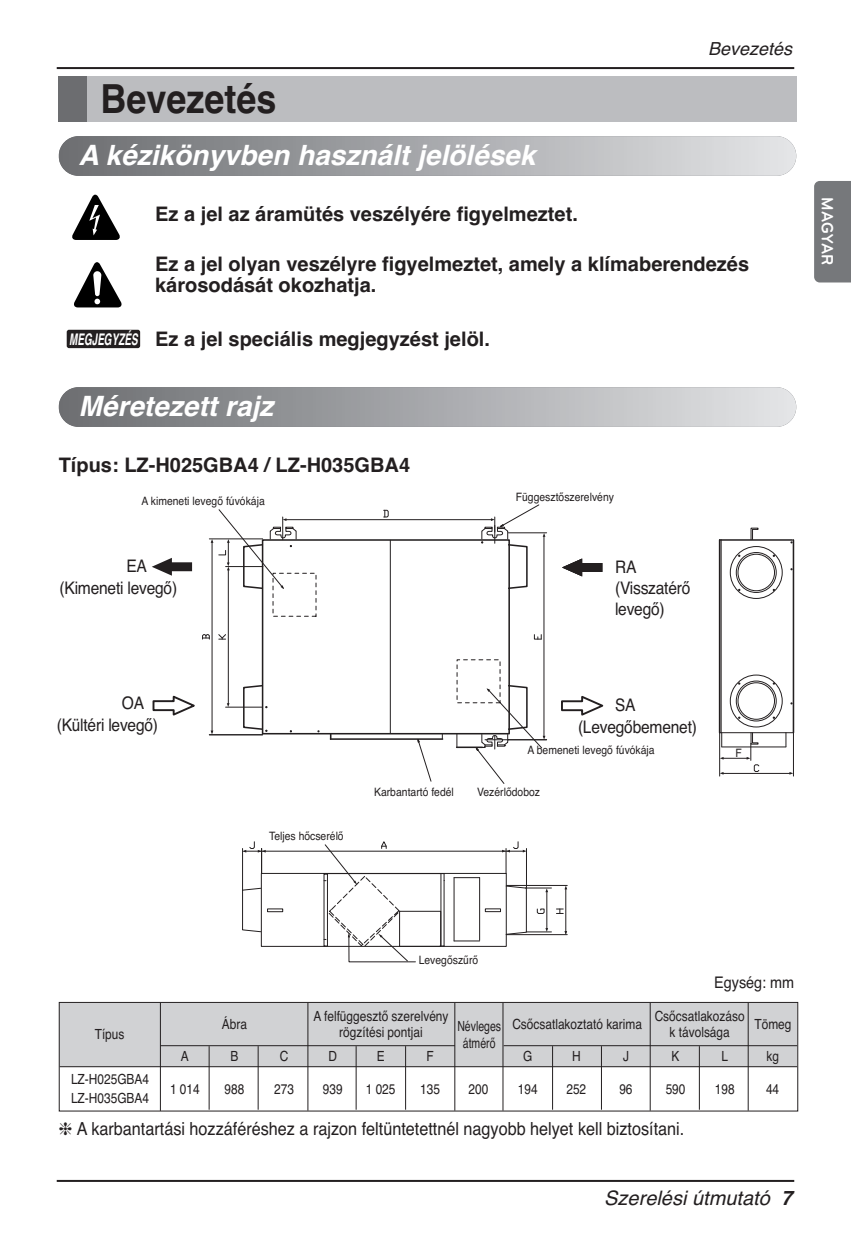
<style>
.page{position:relative;width:851px;height:1248px;background:#fff}
.page>*{position:absolute;margin:0;border:0;box-sizing:border-box;transform-origin:0 0}
.t1{font:700 40px "Helvetica";color:#231f20;scale:.9 1}
.t2{font:italic 700 28px "Helvetica";color:#fff}
.t3{font:700 20px/21px "Helvetica";color:#231f20}
.t4{font:italic 20px "Helvetica";color:#231f20}
.t5{font:18px "Helvetica";color:#231f20;scale:.9 1}
.t6{font:italic 18px "Helvetica";color:#231f20}
.t7{font:17.4px/20.8px "Helvetica";letter-spacing:-.015em;color:#231f20;scale:.9 1}
.t8{font:700 17px "Bryant LG";color:#fff;scale:.95 1}
.t9{font:16px "Helvetica";color:#231f20;scale:.9 1}
.t10{font:14px/16.8px "Helvetica";color:#231f20;text-align:center;scale:.85 1}
.t11{font:14px/19px "Helvetica";color:#231f20;scale:.75 1}
.t12{font:11.6px "Helvetica";color:#231f20;scale:.9 1}
.s1{font-style:italic;font-size:16px;color:#fff}
.s2{font-weight:700}
</style>
<div class="page">
<hr style="left:57px;top:67px;width:737px;height:2px;background:#231f20">
<hr style="left:57px;top:1179px;width:737px;height:2px;background:#231f20">
<div style="left:814px;top:181px;width:36px;height:101px;background:#76787b"></div>
<div style="left:59px;top:387px;width:737px;height:40px;background:linear-gradient(to right,#6c6d71,#e4e5e7);border-radius:20px"></div>
<svg style="left:74px;top:262px;width:48px;height:45px"></svg>
<div style="left:67px;top:330px;width:73px;height:18px;background:#231f20;border-radius:2px"></div>
<svg style="left:72px;top:194px;width:48px;height:46px"></svg>
<div style="left:261px;top:872px;width:245px;height:74px;border:1px solid #231f20"></div>
<hr style="left:719px;top:539px;width:74px;height:1px;background:#231f20">
<hr style="left:718px;top:540px;width:2px;height:192px;background:#231f20">
<hr style="left:720px;top:539px;width:1px;height:193px;background:#231f20">
<hr style="left:719px;top:732px;width:74px;height:1px;background:#231f20">
<hr style="left:792px;top:540px;width:2px;height:192px;background:#231f20">
<hr style="left:721px;top:746px;width:64px;height:1px;background:#231f20">
<svg style="left:785px;top:732px;width:1px;height:14px"></svg>
<hr style="left:440px;top:873px;width:1px;height:72px;background:#231f20">
<hr style="left:443px;top:873px;width:1px;height:73px;background:#231f20">
<hr style="left:479px;top:877px;width:1px;height:63px;background:#231f20">
<hr style="left:453px;top:877px;width:1px;height:63px;background:#231f20">
<svg style="left:454px;top:940px;width:25px;height:1px"></svg>
<svg style="left:454px;top:877px;width:25px;height:1px"></svg>
<hr style="left:324px;top:873px;width:116px;height:1px;background:#231f20">
<hr style="left:242px;top:848px;width:1px;height:41px;background:#231f20">
<svg style="left:242px;top:887px;width:20px;height:45px"></svg>
<hr style="left:526px;top:848px;width:1px;height:39px;background:#231f20">
<hr style="left:508px;top:532px;width:38px;height:1px;background:#231f20">
<hr style="left:508px;top:739px;width:38px;height:1px;background:#231f20">
<svg style="left:562px;top:558px;width:40px;height:18px"></svg>
<svg style="left:561px;top:696px;width:43px;height:20px"></svg>
<hr style="left:719px;top:732px;width:1px;height:44px;background:#231f20">
<hr style="left:793px;top:732px;width:1px;height:44px;background:#231f20">
<hr style="left:244px;top:850px;width:280px;height:1px;background:#231f20">
<div style="left:737px;top:553px;width:37px;height:38px;border:1px solid #231f20;border-radius:50%"></div>
<div style="left:735px;top:552px;width:41px;height:41px;border:1px solid #231f20;border-radius:50%"></div>
<div style="left:729px;top:546px;width:53px;height:53px;border:1px solid #231f20;border-radius:50%"></div>
<svg style="left:737px;top:681px;width:4px;height:4px"></svg>
<div style="left:737px;top:682px;width:37px;height:37px;border:1px solid #231f20;border-radius:50%"></div>
<div style="left:735px;top:680px;width:41px;height:41px;border:1px solid #231f20;border-radius:50%"></div>
<div style="left:729px;top:674px;width:53px;height:53px;border:1px solid #231f20;border-radius:50%"></div>
<hr style="left:722px;top:773px;width:68px;height:1px;background:#231f20">
<div style="left:485px;top:908px;width:16px;height:4px;border:1px solid #231f20"></div>
<div style="left:267px;top:908px;width:16px;height:4px;border:1px solid #231f20"></div>
<svg style="left:750px;top:527px;width:8px;height:13px"></svg>
<svg style="left:242px;top:841px;width:24px;height:32px"></svg>
<svg style="left:505px;top:884px;width:62px;height:51px"></svg>
<svg style="left:502px;top:841px;width:24px;height:32px"></svg>
<svg style="left:719px;top:731px;width:41px;height:43px"></svg>
<svg style="left:152px;top:504px;width:393px;height:280px"></svg>
<svg style="left:324px;top:841px;width:92px;height:121px"></svg>
<div style="left:399px;top:910px;width:42px;height:36px;border:1px solid #231f20"></div>
<div style="left:59px;top:1003px;width:737px;height:63px;background:#d1d2d4"></div>
<div style="left:59px;top:1001px;width:739px;height:110px;border:1px solid #231f20"></div>
<hr style="left:160px;top:1045px;width:295px;height:1px;background:#231f20">
<hr style="left:503px;top:1045px;width:294px;height:1px;background:#231f20">
<hr style="left:60px;top:1066px;width:737px;height:1px;background:#231f20">
<hr style="left:307px;top:1002px;width:1px;height:108px;background:#231f20">
<hr style="left:454px;top:1002px;width:1px;height:108px;background:#231f20">
<hr style="left:502px;top:1002px;width:1px;height:108px;background:#231f20">
<hr style="left:699px;top:1046px;width:1px;height:63px;background:#231f20">
<hr style="left:552px;top:1046px;width:1px;height:63px;background:#231f20">
<hr style="left:649px;top:1002px;width:1px;height:108px;background:#231f20">
<hr style="left:747px;top:1002px;width:1px;height:108px;background:#231f20">
<hr style="left:601px;top:1046px;width:1px;height:63px;background:#231f20">
<hr style="left:405px;top:1046px;width:1px;height:63px;background:#231f20">
<hr style="left:356px;top:1046px;width:1px;height:63px;background:#231f20">
<hr style="left:258px;top:1046px;width:1px;height:63px;background:#231f20">
<hr style="left:209px;top:1046px;width:1px;height:63px;background:#231f20">
<hr style="left:160px;top:1002px;width:1px;height:108px;background:#231f20">
<div style="left:59px;top:136px;width:737px;height:40px;background:linear-gradient(to right,#6c6d71,#e4e5e7);border-radius:20px"></div>
<div style="left:59px;top:77px;width:113px;height:45px;background:#6c6d70"></div>
<div style="left:87px;top:77px;width:709px;height:45px;background:#bcbdc0"></div>
<p class="t1" style="left:100px;top:84px;width:197px">Bevezetés</p>
<p class="t2" style="left:79px;top:145px;width:458px">A kézikönyvben használt jelölések</p>
<p class="t6" style="left:708px;top:42px;width:86px">Bevezetés</p>
<p class="t3" style="left:155px;top:206px;width:424px">Ez a jel az áramütés veszélyére figyelmeztet.</p>
<p class="t3" style="left:155px;top:255px;width:595px">Ez a jel olyan veszélyre figyelmeztet, amely a klímaberendezés károsodását okozhatja.</p>
<p class="t3" style="left:69px;top:330px;width:422px"><span class="s1">MEGJEGYZÉS</span> Ez a jel speciális megjegyzést jelöl.</p>
<p class="t2" style="left:79px;top:396px;width:196px">Méretezett rajz</p>
<p class="t3" style="left:59px;top:456px;width:353px">Típus: LZ-H025GBA4 / LZ-H035GBA4</p>
<p class="t12" style="left:142px;top:497px;width:138px">A kimeneti levegő fúvókája</p>
<p class="t7" style="left:60px;top:557px;width:132px;line-height:22px;text-indent:67px">EA (Kimeneti levegő)</p>
<p class="t12" style="left:515px;top:492px;width:111px">Függesztőszerelvény</p>
<p class="t7" style="left:615px;top:558px;width:85px">RA (Visszatérő levegő)</p>
<p class="t8" style="left:837px;top:197px;width:73px;rotate:90deg">MAGYAR</p>
<p class="t7" style="left:57px;top:693px;width:114px;line-height:22px;text-indent:65px">OA (Kültéri levegő)</p>
<p class="t12" style="left:269px;top:831px;width:84px">Teljes hőcserélő</p>
<p class="t7" style="left:578px;top:696px;width:134px;line-height:21.4px;text-indent:37px">SA (Levegőbemenet)</p>
<p class="t12" style="left:527px;top:745px;width:143px">A bemeneti levegő fúvókája</p>
<p class="t12" style="left:374px;top:787px;width:90px">Karbantartó fedél</p>
<p class="t12" style="left:477px;top:787px;width:71px">Vezérlődoboz</p>
<p class="t12" style="left:735px;top:748px;width:9px">F</p>
<p class="t10" style="left:95px;top:1027px;width:37px">Típus</p>
<p class="t10" style="left:71px;top:1070px;width:93px;line-height:19.6px;text-align:left">LZ-H025GBA4<br>LZ-H035GBA4</p>
<p class="t12" style="left:418px;top:955px;width:68px">Levegőszűrő</p>
<p class="t9" style="left:714px;top:975px;width:90px">Egység: mm</p>
<p class="t10" style="left:222px;top:1016px;width:31px">Ábra</p>
<p class="t10" style="left:654px;top:1008px;width:107px">Csőcsatlakozáso k távolsága</p>
<p class="t10" style="left:754px;top:1016px;width:45px">Tömeg</p>
<p class="t10" style="left:313px;top:1008px;width:160px">A felfüggesztő szerelvény rögzítési pontjai</p>
<p class="t11" style="left:463px;top:1015px;width:240px;text-indent:-6px">Névleges Csőcsatlakoztató karima átmérő</p>
<p class="t10" style="left:181px;top:1049px;width:11px">A</p>
<p class="t10" style="left:230px;top:1049px;width:11px">B</p>
<p class="t10" style="left:280px;top:1049px;width:12px">C</p>
<p class="t10" style="left:328px;top:1049px;width:12px">D</p>
<p class="t10" style="left:376px;top:1049px;width:11px">E</p>
<p class="t10" style="left:426px;top:1049px;width:10px">F</p>
<p class="t10" style="left:523px;top:1049px;width:12px">G</p>
<p class="t10" style="left:572px;top:1049px;width:12px">H</p>
<p class="t10" style="left:623px;top:1049px;width:8px">J</p>
<p class="t10" style="left:671px;top:1049px;width:11px">K</p>
<p class="t10" style="left:721px;top:1049px;width:9px">L</p>
<p class="t10" style="left:766px;top:1049px;width:16px">kg</p>
<p class="t10" style="left:170px;top:1082px;width:37px">1 014</p>
<p class="t10" style="left:224px;top:1082px;width:25px">988</p>
<p class="t10" style="left:274px;top:1082px;width:25px">273</p>
<p class="t10" style="left:323px;top:1082px;width:25px">939</p>
<p class="t10" style="left:365px;top:1082px;width:37px">1 025</p>
<p class="t10" style="left:420px;top:1082px;width:25px">135</p>
<p class="t10" style="left:468px;top:1082px;width:25px">200</p>
<p class="t10" style="left:517px;top:1082px;width:25px">194</p>
<p class="t10" style="left:566px;top:1082px;width:25px">252</p>
<p class="t10" style="left:619px;top:1082px;width:17px">96</p>
<p class="t10" style="left:665px;top:1082px;width:25px">590</p>
<p class="t10" style="left:714px;top:1082px;width:25px">198</p>
<p class="t10" style="left:765px;top:1082px;width:17px">44</p>
<p class="t5" style="left:77px;top:1122px;width:676px">A karbantartási hozzáféréshez a rajzon feltüntetettnél nagyobb helyet kell biztosítani.</p>
<p class="t4" style="left:604px;top:1190px;width:189px">Szerelési útmutató <span class="s2">7</span></p>
</div>
